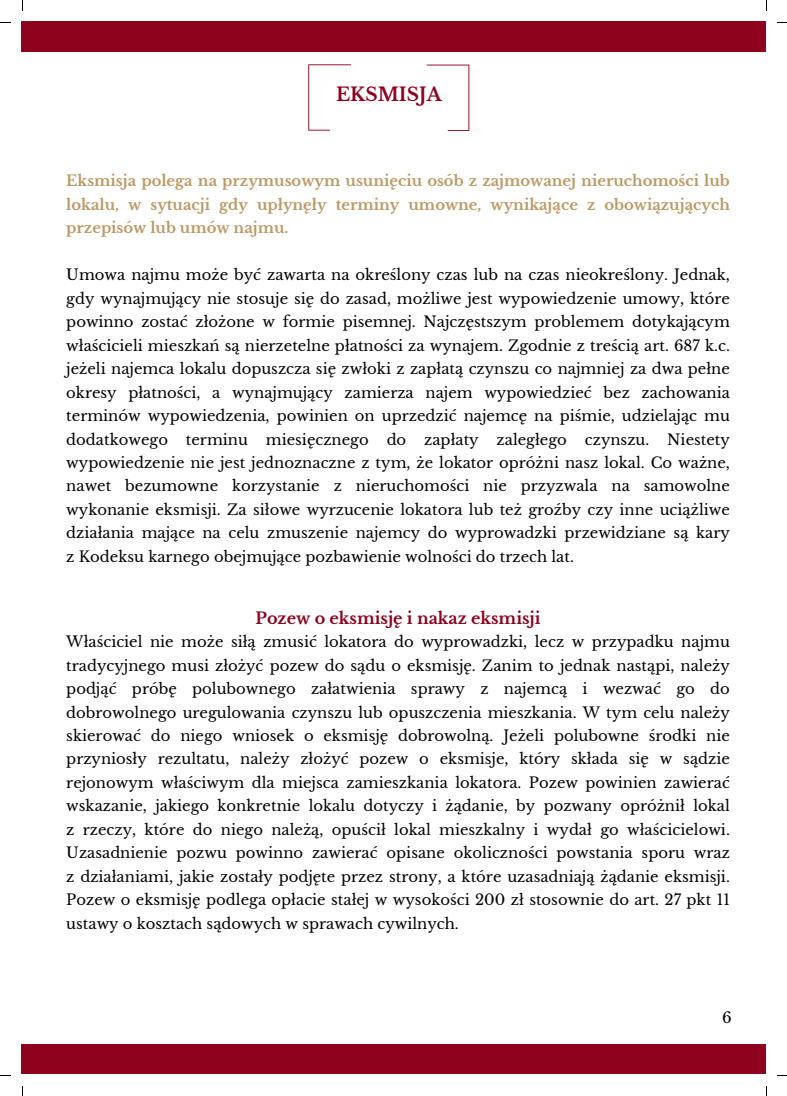
<style>
.page{position:relative;width:787px;height:1096px;background:#fff}
.page>*{position:absolute;margin:0;border:0;box-sizing:border-box;transform-origin:0 0}
.t1{font:700 18.5px "Libre Baskerville";color:#8e021d}
.t2{font:700 16px "Libre Baskerville";color:#8e021d}
.t3{font:15px "Libre Baskerville";color:#000}
.t4{font:14.75px/23.5px "Libre Baskerville";color:#000;text-align:justify}
.t5{font:700 14.75px/23.5px "Libre Baskerville";color:#bd9965;text-align:justify}
</style>
<div class="page">
<div style="left:22px;top:22px;width:744px;height:30px;background:#8e021d"></div>
<div style="left:22px;top:1044px;width:744px;height:29px;background:#8e021d"></div>
<svg style="left:308px;top:64px;width:161px;height:67px"></svg>
<p class="t1" style="left:336px;top:83px;width:107px">EKSMISJA</p>
<p class="t5" style="left:66px;top:169px;width:665px">Eksmisja polega na przymusowym usunięciu osób z zajmowanej nieruchomości lub lokalu, w sytuacji gdy upłynęły terminy umowne, wynikające z obowiązujących przepisów lub umów najmu.</p>
<p class="t4" style="left:66px;top:263px;width:665px">Umowa najmu może być zawarta na określony czas lub na czas nieokreślony. Jednak, gdy wynajmujący nie stosuje się do zasad, możliwe jest wypowiedzenie umowy, które powinno zostać złożone w formie pisemnej. Najczęstszym problemem dotykającym właścicieli mieszkań są nierzetelne płatności za wynajem. Zgodnie z treścią art. 687 k.c. jeżeli najemca lokalu dopuszcza się zwłoki z zapłatą czynszu co najmniej za dwa pełne okresy płatności, a wynajmujący zamierza najem wypowiedzieć bez zachowania terminów wypowiedzenia, powinien on uprzedzić najemcę na piśmie, udzielając mu dodatkowego terminu miesięcznego do zapłaty zaległego czynszu. Niestety wypowiedzenie nie jest jednoznaczne z tym, że lokator opróżni nasz lokal. Co ważne, nawet bezumowne korzystanie z nieruchomości nie przyzwala na samowolne wykonanie eksmisji. Za siłowe wyrzucenie lokatora lub też groźby czy inne uciążliwe działania mające na celu zmuszenie najemcy do wyprowadzki przewidziane są kary z Kodeksu karnego obejmujące pozbawienie wolności do trzech lat.</p>
<p class="t2" style="left:256px;top:608px;width:287px">Pozew o eksmisję i nakaz eksmisji</p>
<p class="t4" style="left:66px;top:630px;width:665px">Właściciel nie może siłą zmusić lokatora do wyprowadzki, lecz w przypadku najmu tradycyjnego musi złożyć pozew do sądu o eksmisję. Zanim to jednak nastąpi, należy podjąć próbę polubownego załatwienia sprawy z najemcą i wezwać go do dobrowolnego uregulowania czynszu lub opuszczenia mieszkania. W tym celu należy skierować do niego wniosek o eksmisję dobrowolną. Jeżeli polubowne środki nie przyniosły rezultatu, należy złożyć pozew o eksmisje, który składa się w sądzie rejonowym właściwym dla miejsca zamieszkania lokatora. Pozew powinien zawierać wskazanie, jakiego konkretnie lokalu dotyczy i żądanie, by pozwany opróżnił lokal z rzeczy, które do niego należą, opuścił lokal mieszkalny i wydał go właścicielowi.<br>Uzasadnienie pozwu powinno zawierać opisane okoliczności powstania sporu wraz z działaniami, jakie zostały podjęte przez strony, a które uzasadniają żądanie eksmisji.<br>Pozew o eksmisję podlega opłacie stałej w wysokości 200 zł stosownie do art. 27 pkt 11 ustawy o kosztach sądowych w sprawach cywilnych.</p>
<p class="t3" style="left:722px;top:1008px;width:11px">6</p>
</div>
